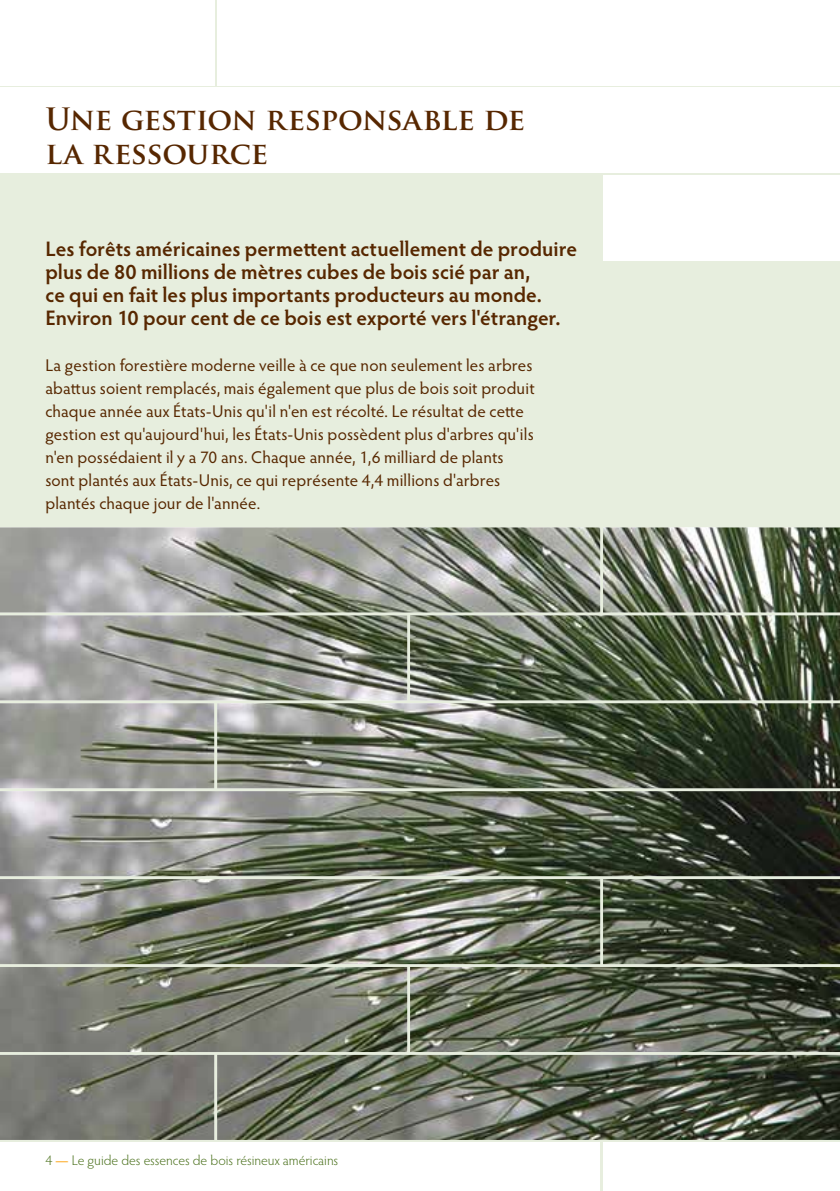
<style>
.page{position:relative;width:840px;height:1191px;background:#fff}
.page>*{position:absolute;margin:0;border:0;box-sizing:border-box;transform-origin:0 0}
.t1{font:700 30px/34.4px "Trajan Pro";letter-spacing:-.015em;color:#572700}
.t2{font:600 21px/23px "Hypatia Sans Pro";color:#572700}
.t3{font:17px/23px "Hypatia Sans Pro";letter-spacing:.01em;color:#572700}
.t4{font:300 14px "Hypatia Sans Pro";color:#4b711d}
.s1{font-weight:600;color:#fdbe56}
</style>
<div class="page">
<div style="left:0;top:0;width:839px;height:1191px;background:#e7eede"></div>
<div style="left:602px;top:1142px;width:237px;height:49px;background:#fff"></div>
<div style="left:0;top:1142px;width:600px;height:49px;background:#fff"></div>
<div style="left:0;top:0;width:214px;height:85px;background:#fff"></div>
<div style="left:0;top:88px;width:839px;height:85px;background:#fff"></div>
<img style="left:0;top:527px;width:839px;height:613px">
<div style="left:602px;top:176px;width:237px;height:85px;background:#fff"></div>
<div style="left:217px;top:0;width:622px;height:85px;background:#fff"></div>
<h1 class="t1" style="left:45px;top:102px;width:481px">Une gestion responsable de la ressource</h1>
<p class="t2" style="left:45px;top:236px;width:533px">Les forêts américaines permettent actuellement de produire plus de 80 millions de mètres cubes de bois scié par an,<br>ce qui en fait les plus importants producteurs au monde.<br>Environ 10 pour cent de ce bois est exporté vers l'étranger.</p>
<p class="t3" style="left:45px;top:353px;width:490px">La gestion forestière moderne veille à ce que non seulement les arbres abattus soient remplacés, mais également que plus de bois soit produit chaque année aux États-Unis qu'il n'en est récolté. Le résultat de cette gestion est qu'aujourd'hui, les États-Unis possèdent plus d'arbres qu'ils n'en possédaient il y a 70 ans. Chaque année, 1,6 milliard de plants sont plantés aux États-Unis, ce qui représente 4,4 millions d'arbres plantés chaque jour de l'année.</p>
<p class="t4" style="left:45px;top:1151px;width:294px">4 <span class="s1">—</span> Le guide des essences de bois résineux américains</p>
</div>
